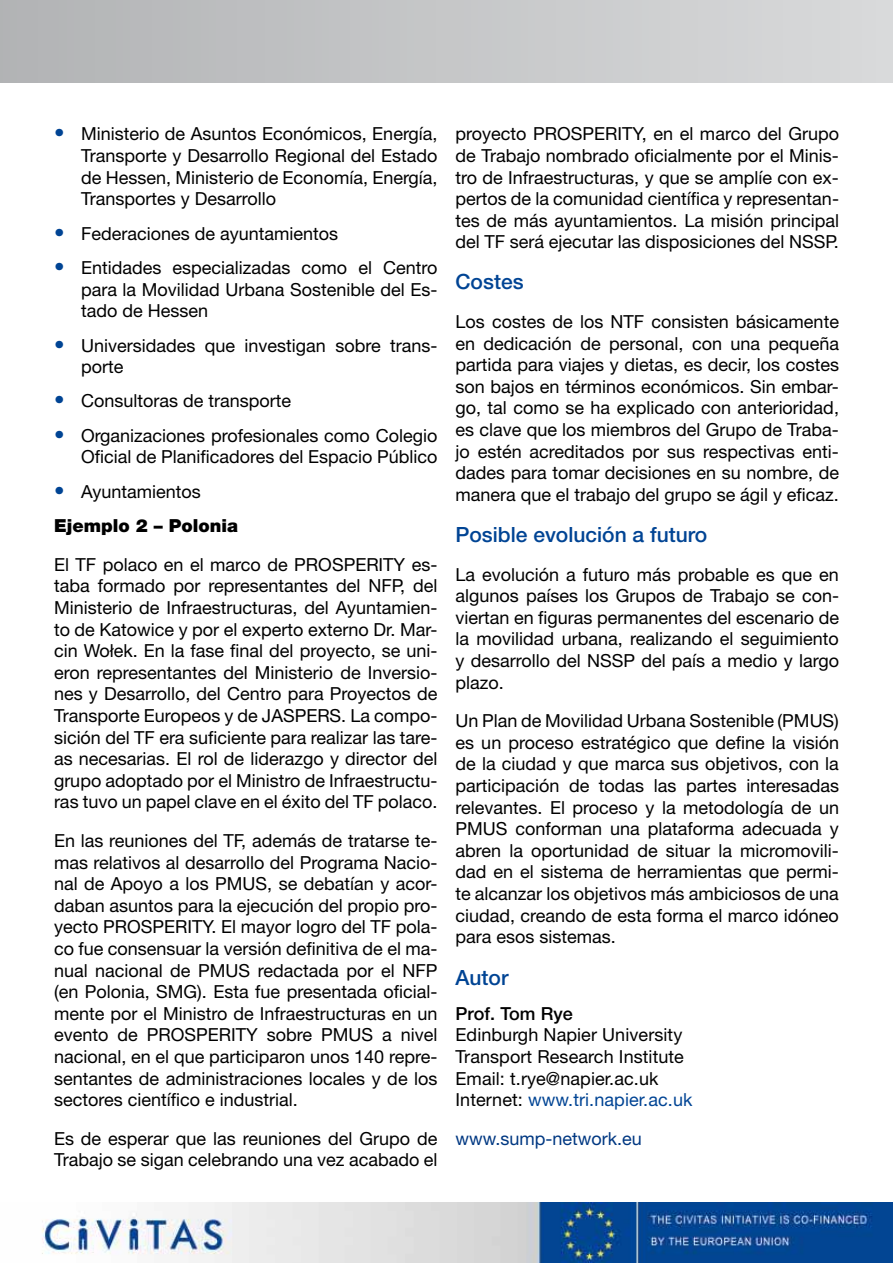
<style>
.page{position:relative;width:893px;height:1263px;background:#fff}
.page>*{position:absolute;margin:0;border:0;box-sizing:border-box;transform-origin:0 0}
.t1{font:500 21px "Helvetica Neue LT Pro";color:#004494}
.t2{font:18px/21.6px "Helvetica Neue LT Pro";color:#000;text-align:justify}
.t3{font:900 18px/34.3px "Helvetica Neue LT Pro";color:#000}
.t4{font:18px "Helvetica Neue LT Pro";color:#003882}
.t5{font:500 18px "Helvetica Neue LT Pro";letter-spacing:.005em;color:#000}
.s1{font-size:21px;color:#004494}
.s2{font-weight:400;font-size:21px;color:#004494}
.s3{font-weight:400}
.s4{color:#004494}
</style>
<div class="page">
<div style="left:0;top:0;width:893px;height:82px;background:linear-gradient(to right,#b2b3b5,#d9dadb)"></div>
<img style="left:42px;top:1203px;width:851px;height:60px">
<p class="t2" style="left:81px;top:123px;width:358px;text-indent:-27px"><span class="s1">•</span> M inisterio de Asuntos Económicos, Energía, Transporte y Desarrollo Regional del Estado de Hessen, M inisterio de Economía, Energía, Transportes y Desarrollo</p>
<p class="t2" style="left:54px;top:222px;width:286px"><span class="s1">•</span> Federaciones de ayuntamientos</p>
<p class="t2" style="left:81px;top:256px;width:358px;text-indent:-27px"><span class="s1">•</span> Entidades especializadas como el Centro para la M ovilidad Urbana Sostenible del Es&shy;tado de Hessen</p>
<p class="t2" style="left:81px;top:334px;width:358px;text-indent:-27px"><span class="s1">•</span> Universidades que investigan sobre trans&shy;porte</p>
<p class="t2" style="left:54px;top:390px;width:239px"><span class="s1">•</span> Consultoras de transporte</p>
<p class="t2" style="left:54px;top:424px;width:385px;text-align:right"><span class="s1">•</span> Organizaciones profesionales como Colegio<br>Oficial de Planificadores del Espacio Público</p>
<p class="t3" style="left:54px;top:474px;width:186px"><span class="s2">•</span> <span class="s3">Ayuntamientos<br></span>Ejemplo 2 – Polonia</p>
<p class="t2" style="left:54px;top:553px;width:385px">El TF polaco en el marco de PROSPERITY es&shy;taba formado por representantes del NF P, del M inisterio de Infraestructuras, del Ayuntamien&shy;to de Katowice y por el experto externo Dr. M ar&shy;cin Wołek. En la fase final del proyecto, se uni&shy;eron representantes del M inisterio de Inversio&shy;nes y Desarrollo, del Centro para Proyectos de Transporte Europeos y de JASPERS. La compo&shy;sición del TF era suficiente para realizar las tare&shy;as necesarias. El rol de liderazgo y director del grupo adoptado por el M inistro de Infraestructu&shy;ras tuvo un papel clave en el éxito del TF polaco.</p>
<p class="t2" style="left:54px;top:829px;width:385px">En las reuniones del TF, además de tratarse te&shy;mas relativos al desarrollo del Programa Nacio&shy;nal de Apoyo a los PM US, se debatían y acor&shy;daban asuntos para la ejecución del propio pro&shy;yecto PROSPERITY. El mayor logro del TF pola&shy;co fue consensuar la versión definitiva de el ma&shy;nual nacional de PM US redactada por el NFP (en Polonia, SM G). Esta fue presentada oficial&shy;mente por el M inistro de Infraestructuras en un evento de PROSPERITY sobre PM US a nivel nacional, en el que participaron unos 140 repre&shy;sentantes de administraciones locales y de los sectores científico e industrial.</p>
<p class="t2" style="left:54px;top:1127px;width:385px">Es de esperar que las reuniones del Grupo de<br>Trabajo se sigan celebrando una vez acabado el</p>
<p class="t2" style="left:455px;top:123px;width:385px">proyecto PROSPER ITY, en el marco del Grupo de Trabajo nombrado oficialmente por el M inis&shy;tro de Infraestructuras, y que se amplíe con ex&shy;pertos de la comunidad científica y representan&shy;tes de más ayuntamientos. La misión principal del TF será ejecutar las disposiciones del NSSP.</p>
<p class="t1" style="left:455px;top:269px;width:70px">Costes</p>
<p class="t2" style="left:455px;top:311px;width:385px">Los costes de los NTF consisten básicamente en dedicación de personal, con una pequeña partida para viajes y dietas, es decir, los costes son bajos en términos económicos. Sin embar&shy;go, tal como se ha explicado con anterioridad, es clave que los miembros del Grupo de Traba&shy;jo estén acreditados por sus respectivas enti&shy;dades para tomar decisiones en su nombre, de manera que el trabajo del grupo se ágil y eficaz.</p>
<p class="t1" style="left:455px;top:522px;width:253px">Posible evolución a futuro</p>
<p class="t2" style="left:455px;top:563px;width:385px">La evolución a futuro más probable es que en algunos países los Grupos de Trabajo se con&shy;viertan en figuras permanentes del escenario de la movilidad urbana, realizando el seguimiento y desarrollo del NSSP del país a medio y largo plazo.</p>
<p class="t2" style="left:455px;top:710px;width:385px">Un Plan de Movilidad Urbana Sostenible (PM US) es un proceso estratégico que define la visión de la ciudad y que marca sus objetivos, con la participación de todas las partes interesadas relevantes. El proceso y la metodología de un PM US conforman una plataforma adecuada y abren la oportunidad de situar la micromovili&shy;dad en el sistema de herramientas que permi&shy;te alcanzar los objetivos más ambiciosos de una ciudad, creando de esta forma el marco idóneo para esos sistemas.</p>
<p class="t1" style="left:455px;top:965px;width:54px">Autor</p>
<p class="t5" style="left:455px;top:1002px;width:119px">Prof. Tom Rye</p>
<p class="t2" style="left:455px;top:1024px;width:238px;text-align:left">Edinburgh Napier University<br>Transport Research Institute<br>Email: t.rye@napier.ac.uk<br>Internet: <span class="s4">www.tri.napier.ac.uk</span></p>
<p class="t4" style="left:455px;top:1127px;width:188px">www.sump-network.eu</p>
</div>
